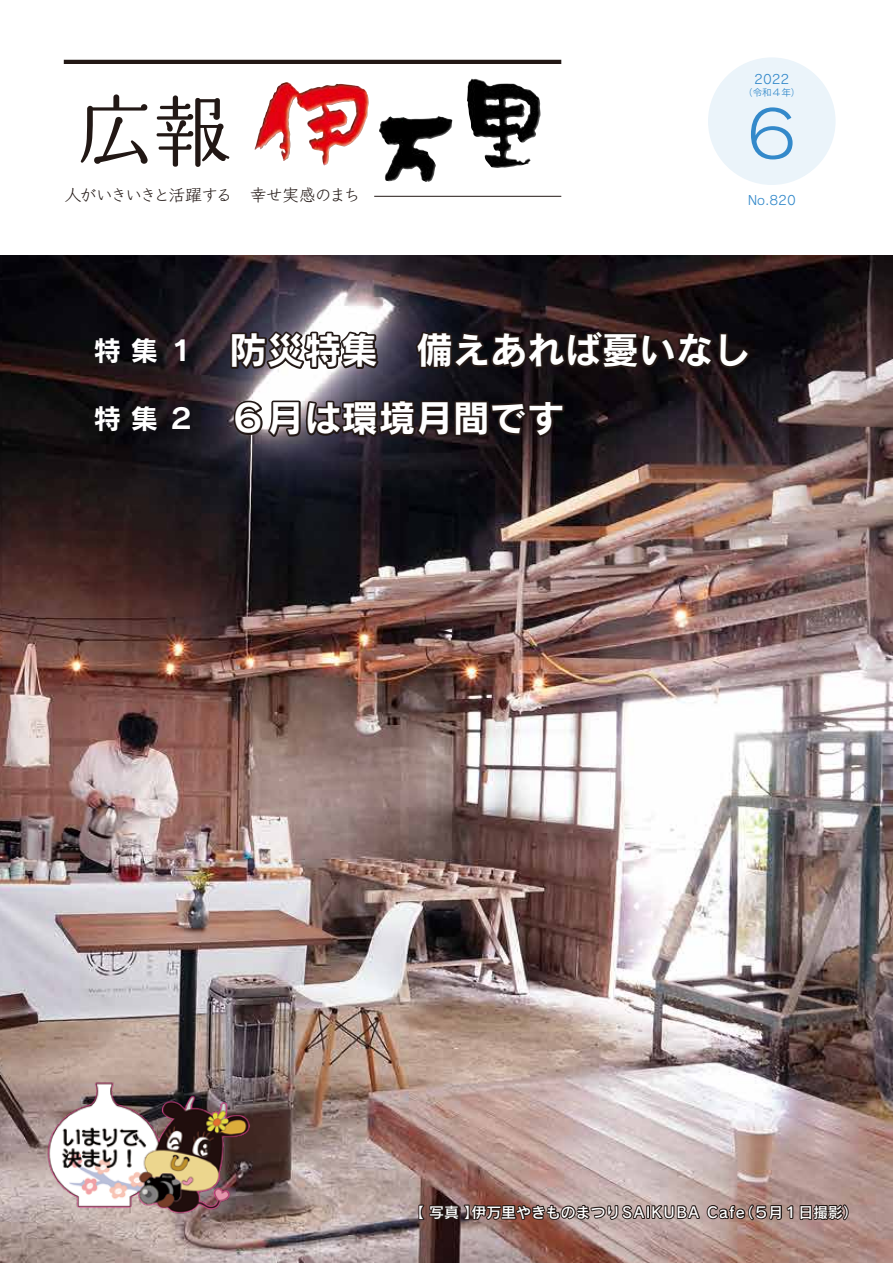
<style>
.page{position:relative;width:893px;height:1263px;background:#fff}
.page>*{position:absolute;margin:0;border:0;box-sizing:border-box;transform-origin:0 0}
.t1{font:63.75px "Rodin CID M";color:#3389ca}
.t2{font:37.2px "Rodin CID B";color:#fff}
.t3{font:27.6px "Rodin CID B";letter-spacing:.345em;color:#fff}
.t4{font:16.95px "Klee Pro M";letter-spacing:-.11em;color:#221815}
.t5{font:14.85px "Rodin CID DB";color:#fff}
.t6{font:12.75px "Rodin CID M";color:#3389ca}
.t7{font:9.6px "Rodin CID M";color:#3389ca}
</style>
<div class="page">
<svg style="left:81px;top:94px;width:148px;height:73px"></svg>
<hr style="left:64px;top:60px;width:497px;height:4px;background:#221815">
<img style="left:467px;top:79px;width:64px;height:89px">
<img style="left:379px;top:116px;width:58px;height:66px">
<img style="left:254px;top:82px;width:44px;height:79px">
<hr style="left:374px;top:196px;width:187px;height:1px;background:#221815">
<img style="left:0;top:255px;width:893px;height:1008px">
<svg style="left:417px;top:1169px;width:433px;height:69px;background:#9b7f7a"></svg>
<img style="left:43px;top:1054px;width:211px;height:166px">
<div style="left:708px;top:57px;width:128px;height:128px;background:#ebf4fa;border-radius:50%"></div>
<svg style="left:229px;top:328px;width:153px;height:45px;background:#585052"></svg>
<svg style="left:413px;top:327px;width:340px;height:47px;background:#1c1415"></svg>
<svg style="left:232px;top:383px;width:334px;height:160px;background:#2c272c"></svg>
<p class="t4" style="left:65px;top:185px;width:297px">人がいきいきと活躍する　幸せ実感のまち</p>
<p class="t6" style="left:754px;top:72px;width:37px">2022</p>
<p class="t7" style="left:743px;top:87px;width:59px">（令和４年(</p>
<h1 class="t1" style="left:740px;top:94px;width:65px">６</h1>
<p class="t6" style="left:748px;top:192px;width:50px">No.820</p>
<h3 class="t3" style="left:94px;top:332px;width:103px">特集１</h3>
<h3 class="t3" style="left:94px;top:400px;width:103px">特集２</h3>
<h2 class="t2" style="left:230px;top:325px;width:522px">防災特集　備えあれば憂いなし</h2>
<h2 class="t2" style="left:230px;top:393px;width:336px">６月は環境月間です</h2>
<p class="t5" style="left:409px;top:1202px;width:71px">【写真】</p>
<p class="t5" style="left:471px;top:1202px;width:229px">伊万里やきものまつりSAIKUBA</p>
<p class="t5" style="left:739px;top:1202px;width:121px">（５月１日撮影(</p>
<p class="t5" style="left:707px;top:1202px;width:39px">Cafe</p>
</div>
